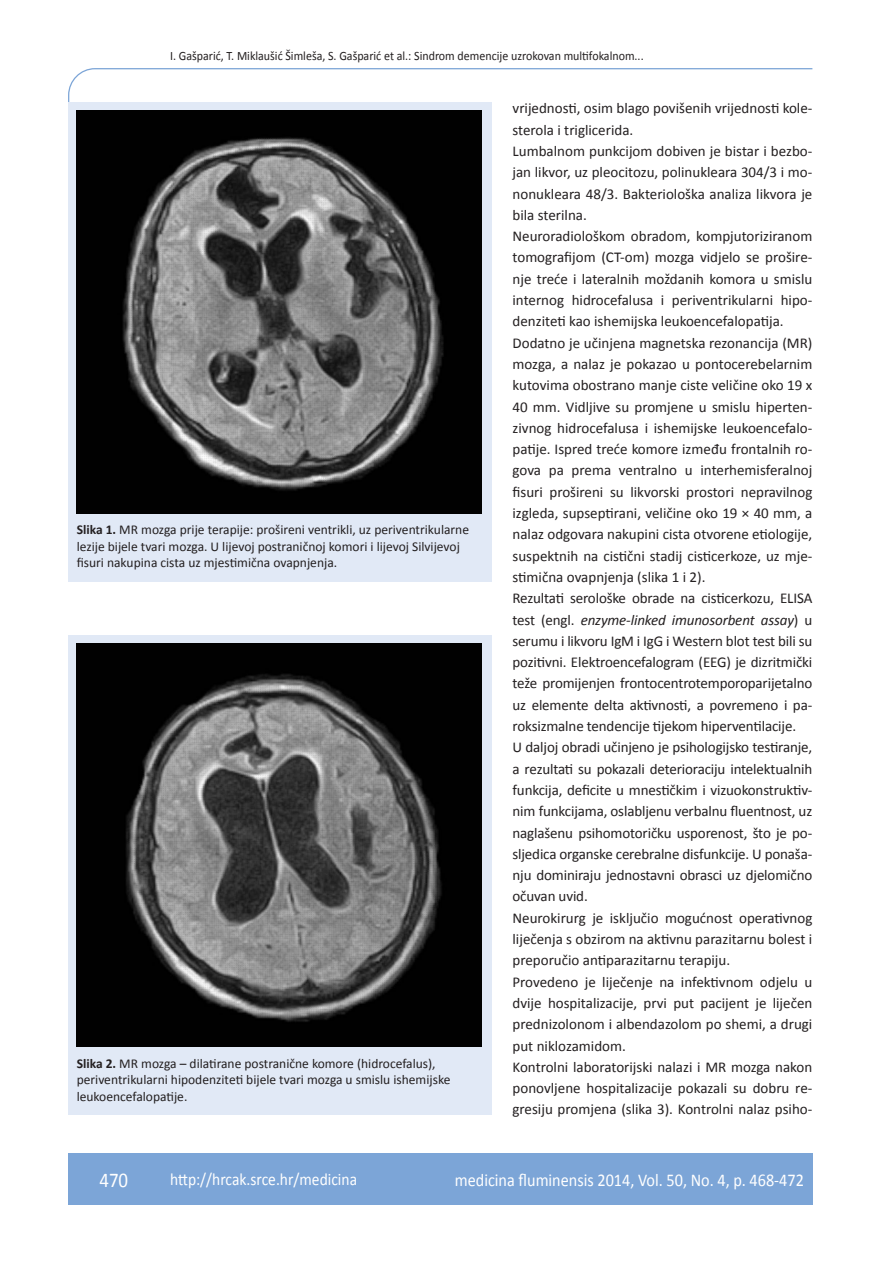
<style>
.page{position:relative;width:889px;height:1268px;background:#fff}
.page>*{position:absolute;margin:0;border:0;box-sizing:border-box;transform-origin:0 0}
.t1{font:21px "Calibri";color:#fff;scale:.9 1}
.t2{font:18px "Calibri";color:#fff;scale:.9 1}
.t3{font:17.25px "Calibri";color:#fff;scale:.9 1}
.t4{font:15px/21.3px "Calibri";color:#231f20}
.t5{font:13.5px/16.5px "Calibri";color:#231f20}
.t6{font:12.75px "Calibri";color:#231f20;scale:.94 1}
.s1{font-weight:700}
.s2{font-style:italic}
</style>
<div class="page">
<svg style="left:68px;top:68px;width:745px;height:275px"></svg>
<div style="left:68px;top:1152px;width:744px;height:51px;background:#7ca5d7"></div>
<div style="left:68px;top:102px;width:423px;height:479px;background:#e1e9f6"></div>
<img style="left:77px;top:111px;width:404px;height:402px">
<div style="left:68px;top:635px;width:423px;height:479px;background:#e1e9f6"></div>
<img style="left:77px;top:643px;width:404px;height:403px">
<p class="t6" style="left:170px;top:47px;width:505px">I. Gašparić, T. Miklaušić Šimleša, S. Gašparić et al.: Sindrom demencije uzrokovan multifokalnom...</p>
<p class="t5" style="left:77px;top:520px;width:394px"><span class="s1">Slika 1.</span> MR mozga prije terapije: prošireni ventrikli, uz periventrikularne lezije bijele tvari mozga. U lijevoj postraničnoj komori i lijevoj Silvijevoj fisuri nakupina cista uz mjestimična ovapnjenja.</p>
<p class="t5" style="left:77px;top:1053px;width:375px"><span class="s1">Slika 2.</span> MR mozga – dilatirane postranične komore (hidrocefalus), periventrikularni hipodenziteti bijele tvari mozga u smislu ishemijske leukoencefalopatije.</p>
<p class="t4" style="left:512px;top:97px;width:301px">vrijednosti, osim blago povišenih vrijednosti kole&shy;sterola i triglicerida.<br>Lumbalnom punkcijom dobiven je bistar i bezbo&shy;jan likvor, uz pleocitozu, polinukleara 304/3 i mo&shy;nonukleara 48/3. Bakteriološka analiza likvora je bila sterilna.<br>Neuroradiološkom obradom, kompjutoriziranom tomografijom (CT-om) mozga vidjelo se prošire&shy;nje treće i lateralnih moždanih komora u smislu internog hidrocefalusa i periventrikularni hipo&shy;denziteti kao ishemijska leukoencefalopatija.<br>Dodatno je učinjena magnetska rezonancija (MR) mozga, a nalaz je pokazao u pontocerebelarnim kutovima obostrano manje ciste veličine oko 19 x 40 mm. Vidljive su promjene u smislu hiperten&shy;zivnog hidrocefalusa i ishemijske leukoencefalo&shy;patije. Ispred treće komore između frontalnih ro&shy;gova pa prema ventralno u interhemisferalnoj fisuri prošireni su likvorski prostori nepravilnog izgleda, supseptirani, veličine oko 19 × 40 mm, a nalaz odgovara nakupini cista otvorene etiologije, suspektnih na cistični stadij cisticerkoze, uz mje&shy;stimična ovapnjenja (slika 1 i 2).<br>Rezultati serološke obrade na cisticerkozu, ELISA test (engl. <span class="s2">enzyme-linked imunosorbent assay</span>) u serumu i likvoru IgM i IgG i Western blot test bili su pozitivni. Elektroencefalogram (EEG) je dizritmički teže promijenjen frontocentrotemporoparijetalno uz elemente delta aktivnosti, a povremeno i pa&shy;roksizmalne tendencije tijekom hiperventilacije.<br>U daljoj obradi učinjeno je psihologijsko testiranje, a rezultati su pokazali deterioraciju intelektualnih funkcija, deficite u mnestičkim i vizuokonstruktiv&shy;nim funkcijama, oslabljenu verbalnu fluentnost, uz naglašenu psihomotoričku usporenost, što je po&shy;sljedica organske cerebralne disfunkcije. U ponaša&shy;nju dominiraju jednostavni obrasci uz djelomično očuvan uvid.<br>Neurokirurg je isključio mogućnost operativnog liječenja s obzirom na aktivnu parazitarnu bolest i preporučio antiparazitarnu terapiju.<br>Provedeno je liječenje na infektivnom odjelu u dvije hospitalizacije, prvi put pacijent je liječen prednizolonom i albendazolom po shemi, a drugi put niklozamidom.<br>Kontrolni laboratorijski nalazi i MR mozga nakon ponovljene hospitalizacije pokazali su dobru re&shy;gresiju promjena (slika 3). Kontrolni nalaz psiho-</p>
<h1 class="t1" style="left:99px;top:1166px;width:33px">470</h1>
<p class="t3" style="left:170px;top:1167px;width:209px">http://hrcak.srce.hr/medicina</p>
<p class="t2" style="left:455px;top:1168px;width:389px">medicina fluminensis 2014, Vol. 50, No. 4, p. 468-472</p>
</div>
